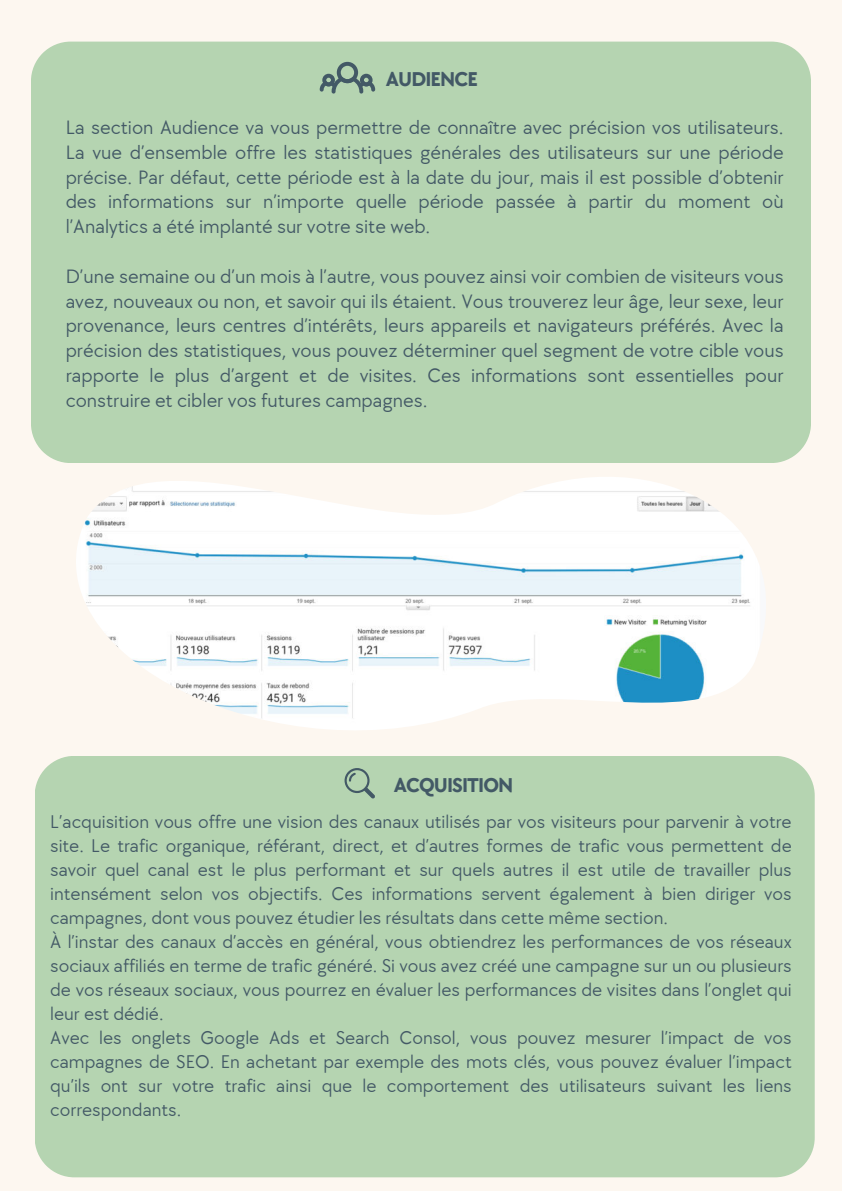
<style>
.page{position:relative;width:842px;height:1191px;background:#fff}
.page>*{position:absolute;margin:0;border:0;box-sizing:border-box;transform-origin:0 0}
.t1{font:700 20.6px "TT Chocolates";letter-spacing:-.045em;color:#435966}
.t2{font:20px/24.8px "TT Chocolates";color:#435966;text-align:justify}
.t3{font:19px/24px "TT Chocolates";color:#435966}
</style>
<div class="page">
<div style="left:0;top:0;width:842px;height:1190px;background:#fdf7f0"></div>
<div style="left:31px;top:42px;width:780px;height:421px;background:#b5d4b1"></div>
<svg style="left:320px;top:62px;width:55px;height:31px;background:#8ba795"></svg>
<div style="left:35px;top:756px;width:780px;height:421px;background:#b5d4b1"></div>
<img style="left:76px;top:477px;width:690px;height:253px">
<svg style="left:344px;top:768px;width:31px;height:30px"></svg>
<p class="t1" style="left:386px;top:65px;width:93px">AUDIENCE</p>
<p class="t2" style="left:66px;top:114px;width:719px">La section Audience va vous permettre de connaître avec précision vos utilisateurs.<br>La vue d’ensemble offre les statistiques générales des utilisateurs sur une période précise. Par défaut, cette période est à la date du jour, mais il est possible d’obtenir des informations sur n’importe quelle période passée à partir du moment où l’Analytics a été implanté sur votre site web.</p>
<p class="t2" style="left:66px;top:263px;width:719px">D’une semaine ou d’un mois à l’autre, vous pouvez ainsi voir combien de visiteurs vous avez, nouveaux ou non, et savoir qui ils étaient. Vous trouverez leur âge, leur sexe, leur provenance, leurs centres d’intérêts, leurs appareils et navigateurs préférés. Avec la précision des statistiques, vous pouvez déterminer quel segment de votre cible vous rapporte le plus d’argent et de visites. Ces informations sont essentielles pour construire et cibler vos futures campagnes.</p>
<p class="t1" style="left:394px;top:770px;width:121px">ACQUISITION</p>
<p class="t3" style="left:50px;top:808px;width:743px">L’acquisition vous offre une vision des canaux utilisés par vos visiteurs pour parvenir à votre site. Le trafic organique, référant, direct, et d’autres formes de trafic vous permettent de savoir quel canal est le plus performant et sur quels autres il est utile de travailler plus intensément selon vos objectifs. Ces informations servent également à bien diriger vos campagnes, dont vous pouvez étudier les résultats dans cette même section.<br>À l’instar des canaux d’accès en général, vous obtiendrez les performances de vos réseaux sociaux affiliés en terme de trafic généré. Si vous avez créé une campagne sur un ou plusieurs de vos réseaux sociaux, vous pourrez en évaluer les performances de visites dans l’onglet qui leur est dédié.<br>Avec les onglets Google Ads et Search Consol, vous pouvez mesurer l’impact de vos campagnes de SEO. En achetant par exemple des mots clés, vous pouvez évaluer l’impact qu’ils ont sur votre trafic ainsi que le comportement des utilisateurs suivant les liens correspondants.</p>
</div>
